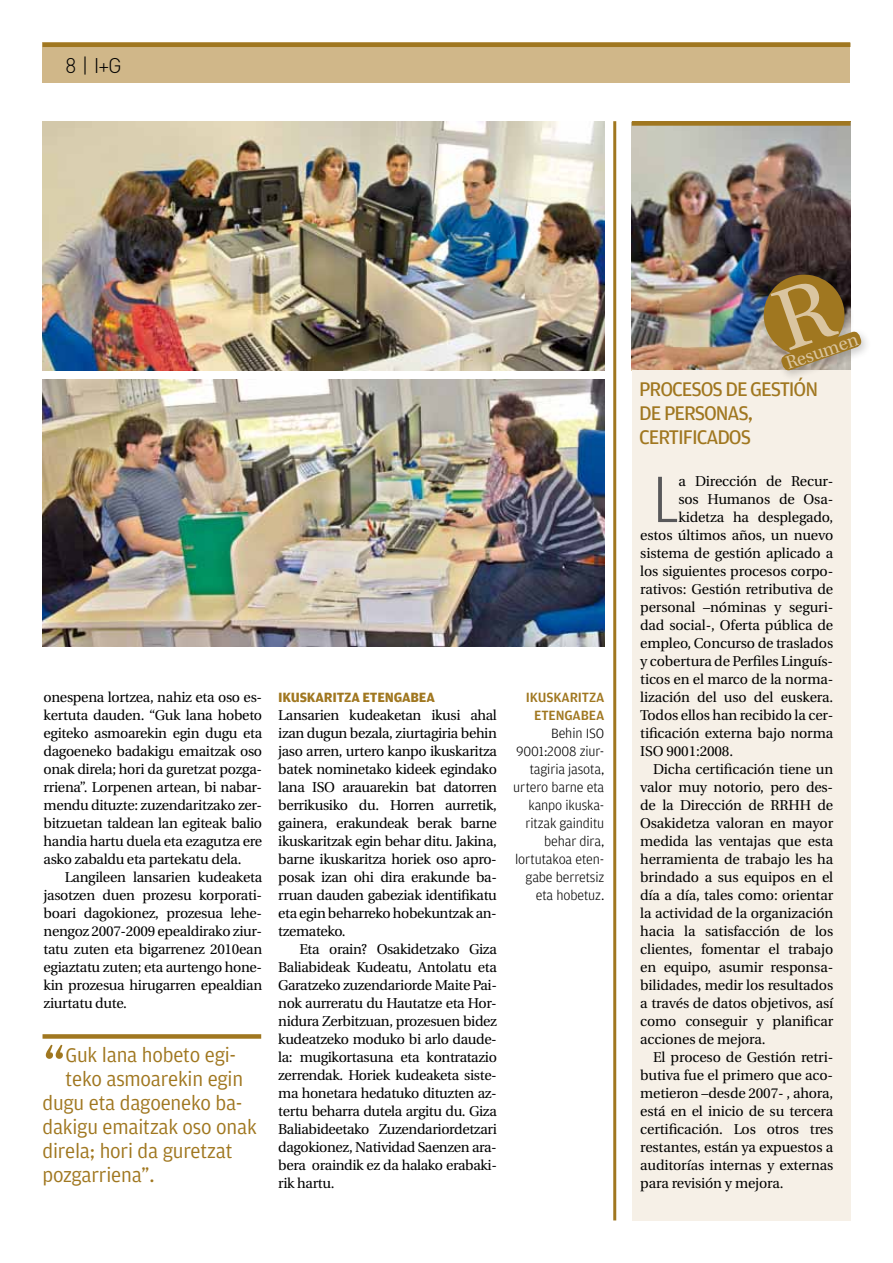
<style>
.page{position:relative;width:893px;height:1263px;background:#fff}
.page>*{position:absolute;margin:0;border:0;box-sizing:border-box;transform-origin:0 0}
.t1{font:300 69.6px "Amplitude Cond";color:#58585a}
.t2{font:57.9px "Amplitude";color:#a07720}
.t3{font:21px "Amplitude";letter-spacing:-.01em;color:#a07720}
.t4{font:21px/24px "Amplitude";letter-spacing:-.05em;color:#a07720}
.t5{font:300 21px "DIN";color:#000}
.t6{font:18px "Utopia";color:#dac5a0}
.t7{font:14.25px/18px "Utopia";letter-spacing:-.01em;color:#000;text-align:justify}
.t8{font:300 14.25px/18px "Amplitude";letter-spacing:-.01em;color:#000;text-align:right}
.t9{font:700 14.25px "Amplitude";letter-spacing:-.015em;color:#a07720}
.t10{font:500 14.25px/18px "Amplitude";letter-spacing:-.01em;color:#a07720;text-align:center}
</style>
<div class="page">
<div style="left:43px;top:43px;width:807px;height:40px;background:#d0b789"></div>
<hr style="left:43px;top:43px;width:807px;height:4px;background:#a07720">
<img style="left:632px;top:126px;width:218px;height:244px">
<div style="left:632px;top:370px;width:218px;height:850px;background:#f6f0e7"></div>
<hr style="left:613px;top:121px;width:3px;height:1099px;background:#a07720">
<div style="left:632px;top:121px;width:218px;height:5px;background:#a07720"></div>
<div style="left:759px;top:269px;width:113px;height:112px;background:#000;opacity:.2"></div>
<img style="left:43px;top:121px;width:561px;height:250px">
<img style="left:43px;top:380px;width:561px;height:267px">
<div style="left:43px;top:1034px;width:218px;height:5px;background:#a07720"></div>
<svg style="left:759px;top:270px;width:104px;height:102px;background:#9d834f"></svg>
<h3 class="t5" style="left:66px;top:52px;width:58px">8 | I+G</h3>
<p class="t7" style="left:43px;top:688px;width:220px">onespena lortzea, nahiz eta oso es&shy;kertuta dauden. “Guk lana hobeto egiteko asmoarekin egin dugu eta dagoeneko badakigu emaitzak oso onak direla; hori da guretzat pozga&shy;rriena”. Lorpenen artean, bi nabar&shy;mendu dituzte: zuzendaritzako zer&shy;bitzuetan taldean lan egiteak balio handia hartu duela eta ezagutza ere asko zabaldu eta partekatu dela.</p>
<p class="t7" style="left:43px;top:868px;width:220px;text-indent:21px">Langileen lansarien kudeaketa jasotzen duen prozesu korporati&shy;boari dagokionez, prozesua lehe&shy;nengoz 2007-2009 epealdirako ziur&shy;tatu zuten eta bigarrenez 2010ean egiaztatu zuten; eta aurtengo hone&shy;kin prozesua hirugarren epealdian ziurtatu dute.</p>
<h2 class="t2" style="left:43px;top:1035px;width:25px">“</h2>
<h3 class="t3" style="left:66px;top:1043px;width:172px">Guk lana hobeto egi-</h3>
<h3 class="t3" style="left:66px;top:1067px;width:179px">teko asmoarekin egin</h3>
<h3 class="t3" style="left:43px;top:1091px;width:202px">dugu eta dagoeneko ba-</h3>
<h3 class="t3" style="left:43px;top:1115px;width:216px">dakigu emaitzak oso onak</h3>
<h3 class="t3" style="left:43px;top:1139px;width:191px">direla; hori da guretzat</h3>
<h3 class="t3" style="left:43px;top:1163px;width:114px">pozgarriena”.</h3>
<p class="t9" style="left:278px;top:689px;width:158px">IKUSKARITZA ETENGABEA</p>
<p class="t7" style="left:278px;top:706px;width:220px">Lansarien kudeaketan ikusi ahal izan dugun bezala, ziurtagiria behin jaso arren, urtero kanpo ikuskaritza batek nominetako kideek egindako lana ISO arauarekin bat datorren berrikusiko du. Horren aurretik, gainera, erakundeak berak barne ikuskaritzak egin behar ditu. Jakina, barne ikuskaritza horiek oso apro&shy;posak izan ohi dira erakunde ba&shy;rruan dauden gabeziak identifikatu eta egin beharreko hobekuntzak an&shy;tzemateko.</p>
<p class="t7" style="left:278px;top:940px;width:220px;text-indent:21px">Eta orain? Osakidetzako Giza Baliabideak Kudeatu, Antolatu eta Garatzeko zuzendariorde Maite Pai&shy;nok aurreratu du Hautatze eta Hor&shy;nidura Zerbitzuan, prozesuen bidez kudeatzeko moduko bi arlo daude&shy;la: mugikortasuna eta kontratazio zerrendak. Horiek kudeaketa siste&shy;ma honetara hedatuko dituzten az&shy;tertu beharra dutela argitu du. Giza Baliabideetako Zuzendariordetzari dagokionez, Natividad Saenzen ara&shy;bera oraindik ez da halako erabaki&shy;rik hartu.</p>
<p class="t10" style="left:526px;top:688px;width:80px">IKUSKARITZA<br>ETENGABEA</p>
<p class="t8" style="left:513px;top:724px;width:93px">Behin ISO<br>9001:2008 ziur&shy;tagiria jasota, urtero barne eta kanpo ikuska&shy;ritzak gainditu behar dira, lortutakoa eten&shy;gabe berretsiz eta hobetuz.</p>
<p class="t6" style="left:783px;top:354px;width:77px;rotate:-19deg">Resumen</p>
<h3 class="t4" style="left:639px;top:377px;width:180px">PROCESOS DE GESTIÓN<br>DE PERSONAS,<br>CERTIFICADOS</h3>
<h1 class="t1" style="left:653px;top:462px;width:28px">L</h1>
<p class="t7" style="left:678px;top:472px;width:156px">a Dirección de Recur-</p>
<p class="t7" style="left:678px;top:490px;width:156px">sos Humanos de Osa-</p>
<p class="t7" style="left:678px;top:508px;width:156px">kidetza ha desplegado,</p>
<p class="t7" style="left:640px;top:526px;width:194px">estos últimos años, un nuevo</p>
<p class="t7" style="left:640px;top:544px;width:194px">sistema de gestión aplicado a</p>
<p class="t7" style="left:640px;top:562px;width:194px">los siguientes procesos corpo-</p>
<p class="t7" style="left:640px;top:580px;width:194px">rativos: Gestión retributiva de</p>
<p class="t7" style="left:640px;top:598px;width:194px">personal –nóminas y seguri-</p>
<p class="t7" style="left:640px;top:616px;width:194px">dad social-, Oferta pública de</p>
<p class="t7" style="left:640px;top:634px;width:194px">empleo, Concurso de traslados</p>
<p class="t7" style="left:640px;top:652px;width:194px">y cobertura de Perfiles Linguís-</p>
<p class="t7" style="left:640px;top:670px;width:194px">ticos en el marco de la norma-</p>
<p class="t7" style="left:640px;top:688px;width:194px">lización del uso del euskera.</p>
<p class="t7" style="left:640px;top:706px;width:194px">Todos ellos han recibido la cer-</p>
<p class="t7" style="left:640px;top:724px;width:194px">tificación externa bajo norma</p>
<p class="t7" style="left:640px;top:742px;width:94px">ISO 9001:2008.</p>
<p class="t7" style="left:653px;top:760px;width:182px">Dicha certificación tiene un</p>
<p class="t7" style="left:640px;top:778px;width:194px">valor muy notorio, pero des-</p>
<p class="t7" style="left:640px;top:796px;width:194px">de la Dirección de RRHH de</p>
<p class="t7" style="left:640px;top:814px;width:194px">Osakidetza valoran en mayor</p>
<p class="t7" style="left:640px;top:832px;width:194px">medida las ventajas que esta</p>
<p class="t7" style="left:640px;top:850px;width:194px">herramienta de trabajo les ha</p>
<p class="t7" style="left:640px;top:868px;width:194px">brindado a sus equipos en el</p>
<p class="t7" style="left:640px;top:886px;width:194px">día a día, tales como: orientar</p>
<p class="t7" style="left:640px;top:904px;width:194px">la actividad de la organización</p>
<p class="t7" style="left:640px;top:922px;width:194px">hacia la satisfacción de los</p>
<p class="t7" style="left:640px;top:940px;width:194px">clientes, fomentar el trabajo</p>
<p class="t7" style="left:640px;top:958px;width:194px">en equipo, asumir responsa-</p>
<p class="t7" style="left:640px;top:976px;width:194px">bilidades, medir los resultados</p>
<p class="t7" style="left:640px;top:994px;width:194px">a través de datos objetivos, así</p>
<p class="t7" style="left:640px;top:1012px;width:194px">como conseguir y planificar</p>
<p class="t7" style="left:640px;top:1030px;width:127px">acciones de mejora.</p>
<p class="t7" style="left:653px;top:1048px;width:182px">El proceso de Gestión retri-</p>
<p class="t7" style="left:640px;top:1066px;width:194px">butiva fue el primero que aco-</p>
<p class="t7" style="left:640px;top:1084px;width:194px">metieron –desde 2007- , ahora,</p>
<p class="t7" style="left:640px;top:1102px;width:194px">está en el inicio de su tercera</p>
<p class="t7" style="left:640px;top:1120px;width:194px">certificación. Los otros tres</p>
<p class="t7" style="left:640px;top:1138px;width:194px">restantes, están ya expuestos a</p>
<p class="t7" style="left:640px;top:1156px;width:194px">auditorías internas y externas</p>
<p class="t7" style="left:640px;top:1174px;width:145px">para revisión y mejora.</p>
</div>
